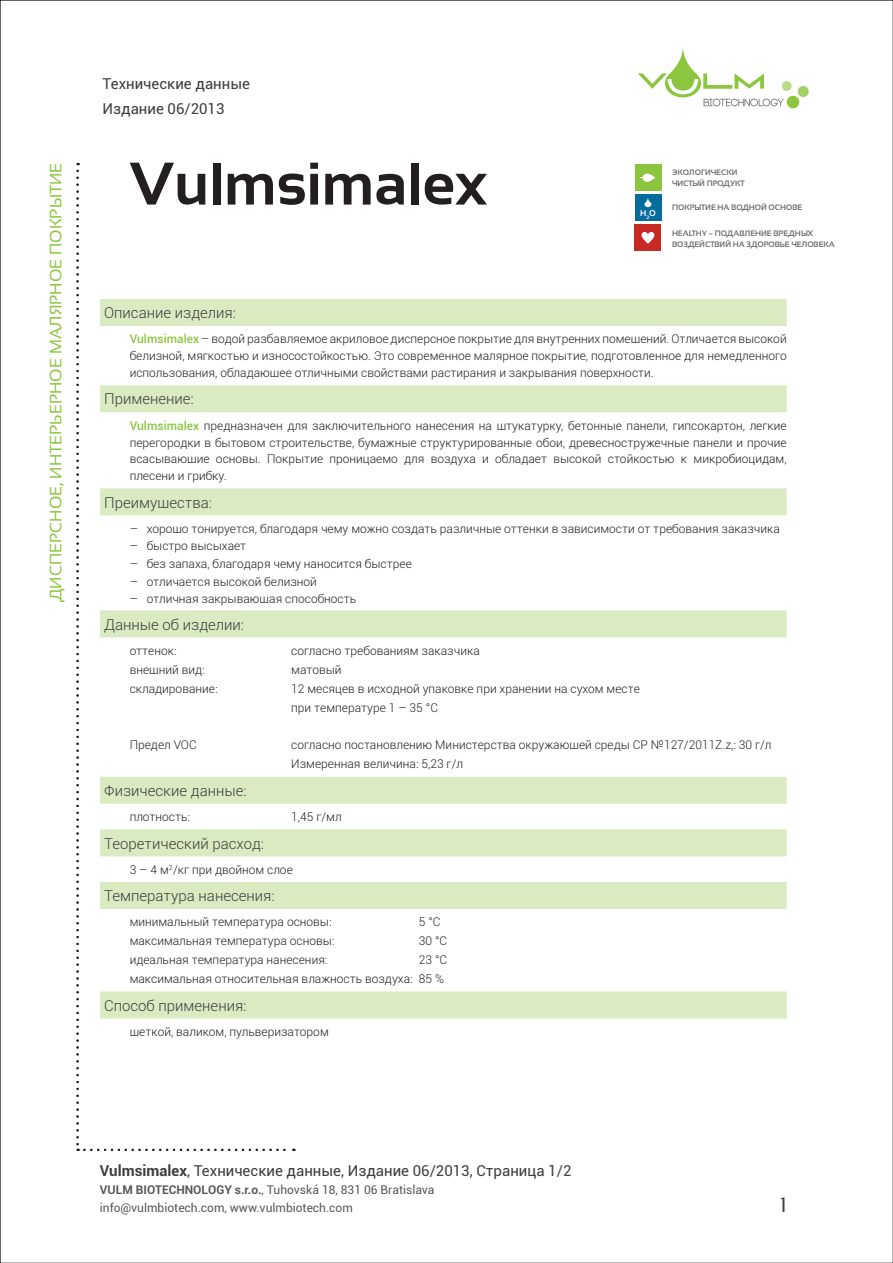
<style>
.page{position:relative;width:893px;height:1263px;background:#fff}
.page>*{position:absolute;margin:0;border:0;box-sizing:border-box;transform-origin:0 0}
.t1{font:700 60px "Sansation";color:#231f20}
.t2{font:21px "Sansation";color:#3e3e3f}
.t3{font:16.5px "Sansation";color:#8bc63e}
.t4{font:300 15px "Roboto";color:#3e3e3f}
.t5{font:15px/24.6px "Roboto";color:#3e3e3f}
.t6{font:300 12px/16.8px "Roboto";color:#231f20;text-align:justify}
.t7{font:12px/18px "Roboto";color:#57585a}
.t8{font:700 8.4px "Sansation";color:#fff}
.t9{font:700 7.95px/10.8px "Sansation";color:#6c6d70}
.s1{font-weight:500;color:#8bc63e}
.s2{font-weight:700}
</style>
<div class="page">
<div style="left:100px;top:299px;width:687px;height:27px;background:#daeac1"></div>
<div style="left:100px;top:385px;width:687px;height:27px;background:#daeac1"></div>
<div style="left:100px;top:488px;width:687px;height:27px;background:#daeac1"></div>
<div style="left:100px;top:610px;width:687px;height:27px;background:#daeac1"></div>
<div style="left:100px;top:777px;width:687px;height:27px;background:#daeac1"></div>
<div style="left:100px;top:829px;width:687px;height:27px;background:#daeac1"></div>
<div style="left:100px;top:882px;width:687px;height:27px;background:#daeac1"></div>
<div style="left:100px;top:991px;width:687px;height:27px;background:#daeac1"></div>
<div style="left:635px;top:164px;width:27px;height:27px;background:#8bc63e"></div>
<svg style="left:640px;top:174px;width:15px;height:8px"></svg>
<div style="left:635px;top:194px;width:27px;height:27px;background:#056c9d"></div>
<svg style="left:644px;top:198px;width:7px;height:9px"></svg>
<div style="left:635px;top:224px;width:26px;height:27px;background:#c72a26"></div>
<svg style="left:641px;top:231px;width:14px;height:13px"></svg>
<svg style="left:76px;top:171px;width:218px;height:980px"></svg>
<svg style="left:638px;top:48px;width:171px;height:61px"></svg>
<h3 class="t3" style="left:46px;top:602px;width:441px;rotate:-90deg">ДИСПЕРСНОЕ, ИНТЕРЬЕРНОЕ МАЛЯРНОЕ ПОКРЫТИЕ</h3>
<p class="t5" style="left:103px;top:71px;width:149px">Техническиe данныe<br>Издание 06/2013</p>
<h1 class="t1" style="left:130px;top:150px;width:359px">Vulmsimalex</h1>
<p class="t8" style="left:640px;top:208px;width:17px">H<sub>2</sub>O</p>
<p class="t9" style="left:672px;top:167px;width:74px">ЭКОЛОГИЧЕСКИ<br>ЧИСТЫЙ ПРОДУКТ</p>
<p class="t9" style="left:672px;top:202px;width:132px">ПОКРЫТИЕ НА ВОДНОЙ ОСНОВЕ</p>
<p class="t9" style="left:672px;top:228px;width:164px">HEALTHY – ПОДАВЛЕНИЕ ВРЕДНЫХ<br>ВОЗДЕЙСТВИЙ НА ЗДОРОВЬЕ ЧЕЛОВЕКА</p>
<p class="t4" style="left:104px;top:302px;width:133px">Описание изделия:</p>
<p class="t6" style="left:130px;top:330px;width:658px"><span class="s1">Vulmsimalex</span> – водой разбавляемое акриловое дисперсное покрытие для внутренних помещений. Отличается высокой белизной, мягкостью и износостойкостью. Это современное малярное покрытие, подготовленное для немедленного использования, обладающее отличными свойствами растирания и закрывания поверхности.</p>
<p class="t4" style="left:104px;top:389px;width:91px">Применение:</p>
<p class="t6" style="left:130px;top:417px;width:658px"><span class="s1">Vulmsimalex</span> предназначен для заключительного нанесения на штукатурку, бетонные панели, гипсокартон, легкие перегородки в бытовом строительстве, бумажные структурированные обои, древесностружечные панели и прочие всасывающие основы. Покрытие проницаемо для воздуха и обладает высокой стойкостью к микробиоцидам, плесени и грибку.</p>
<p class="t4" style="left:104px;top:492px;width:109px">Преимущества:</p>
<p class="t6" style="left:130px;top:520px;width:652px">– хорошо тонируется, благодаря чему можно создать различные оттенки в зависимости от требования заказчика</p>
<p class="t6" style="left:130px;top:537px;width:118px">– быстро высыхает</p>
<p class="t6" style="left:130px;top:555px;width:284px">– без запаха, благодаря чему наносится быстрее</p>
<p class="t6" style="left:130px;top:573px;width:189px">– отличается высокой белизной</p>
<p class="t6" style="left:130px;top:590px;width:228px">– отличная закрывающая способность</p>
<p class="t4" style="left:104px;top:614px;width:141px">Данные об изделии:</p>
<p class="t6" style="left:130px;top:642px;width:49px">оттенок:</p>
<p class="t6" style="left:291px;top:642px;width:190px">согласно требованиям заказчика</p>
<p class="t6" style="left:130px;top:661px;width:76px">внешний вид:</p>
<p class="t6" style="left:291px;top:661px;width:52px">матовый</p>
<p class="t6" style="left:130px;top:680px;width:89px">складирование:</p>
<p class="t6" style="left:291px;top:679px;width:350px;line-height:18.9px">12 месяцев в исходной упаковке при хранении на сухом месте при температуре 1 – 35 °C</p>
<p class="t6" style="left:130px;top:736px;width:69px">Предел VOC</p>
<p class="t6" style="left:291px;top:735px;width:482px;line-height:18.9px">согласно постановлению Министерства окружающей среды СР №127/2011Z.z,: 30 г/л<br>Измеренная величина: 5,23 г/л</p>
<p class="t4" style="left:104px;top:780px;width:144px">Физические данные:</p>
<p class="t6" style="left:130px;top:808px;width:62px">плотность:</p>
<p class="t6" style="left:291px;top:808px;width:52px">1,45 г/мл</p>
<p class="t4" style="left:104px;top:833px;width:161px">Теоретический расход:</p>
<p class="t6" style="left:130px;top:861px;width:165px">3 – 4 м<sup>2</sup>/кг при двойном слое</p>
<p class="t4" style="left:104px;top:885px;width:172px">Температура нанесения:</p>
<p class="t6" style="left:130px;top:913px;width:203px">минимальный температура основы:</p>
<p class="t6" style="left:419px;top:913px;width:23px">5 °C</p>
<p class="t6" style="left:130px;top:932px;width:206px">максимальная температура основы:</p>
<p class="t6" style="left:419px;top:932px;width:30px">30 °C</p>
<p class="t6" style="left:130px;top:951px;width:199px">идеальная температура нанесения:</p>
<p class="t6" style="left:130px;top:950px;width:319px;line-height:18.9px;text-align:right">23 °C<br>максимальная относительная влажность воздуха: 85 %</p>
<p class="t4" style="left:104px;top:995px;width:144px">Способ применения:</p>
<p class="t6" style="left:130px;top:1023px;width:201px">щеткой, валиком, пульверизатором</p>
<p class="t5" style="left:100px;top:1158px;width:473px"><span class="s2">Vulmsimalex</span>, Техническиe данныe, Издание 06/2013, Страница 1/2</p>
<p class="t7" style="left:100px;top:1181px;width:336px"><span class="s2">VULM BIOTECHNOLOGY s.r.o.</span>, Tuhovská 18, 831 06 Bratislava info@vulmbiotech.com, www.vulmbiotech.com</p>
<h2 class="t2" style="left:780px;top:1193px;width:8px">1</h2>
</div>
